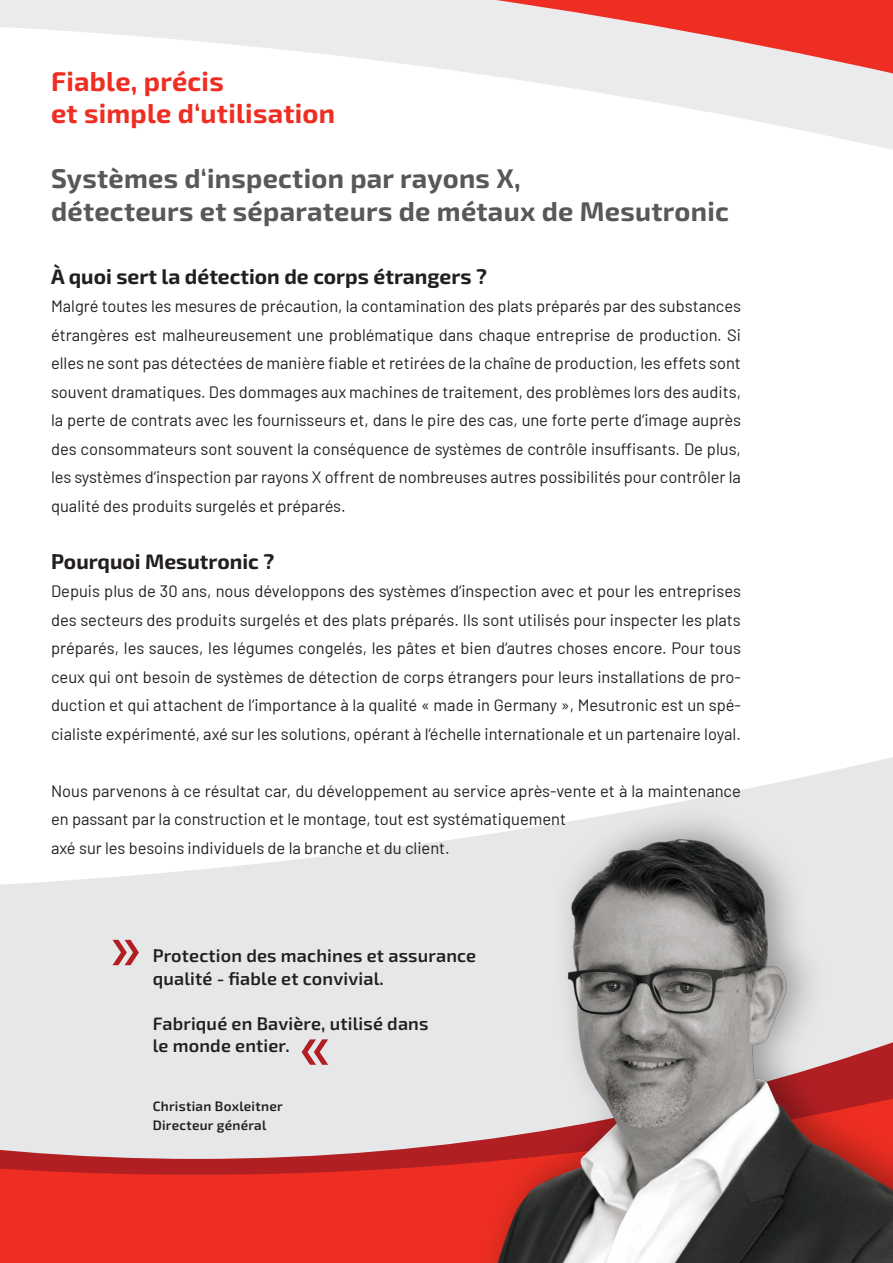
<style>
.page{position:relative;width:893px;height:1263px;background:#fff}
.page>*{position:absolute;margin:0;border:0;box-sizing:border-box;transform-origin:0 0}
.tab{font:600 67.5px "Myriad Pro";color:#b21f23}
.tab-2{font:700 27.15px "Exo 2";letter-spacing:.01em;color:#57585a}
.tab-3{font:700 27.15px "Exo 2";letter-spacing:.01em;color:#ee2e22}
.t1{font:700 21px "Exo 2";color:#231f20}
.tab-4{font:600 18px/22.5px "Exo 2";letter-spacing:.01em;color:#231f20}
.t2{font:16.5px/28.5px "Barlow";color:#231f20;text-align:justify}
.tab-5{font:600 13.5px "Exo 2";letter-spacing:.02em;color:#231f20}
</style>
<div class="page">
<svg style="left:503px;top:77px;width:390px;height:73px"></svg>
<svg style="left:0;top:0;width:893px;height:77px;fill:#ebebed"></svg>
<svg style="left:0;top:757px;width:893px;height:281px"></svg>
<div style="left:0;top:1175px;width:126px;height:88px;background:#ee2e22"></div>
<svg style="left:0;top:1038px;width:126px;height:137px;background:#dfc9cb"></svg>
<img style="left:126px;top:789px;width:767px;height:474px">
<p class="tab-3" style="left:51px;top:62px;width:174px">Fiable, précis</p>
<p class="tab-3" style="left:51px;top:95px;width:286px">et simple d‘utilisation</p>
<p class="tab-2" style="left:51px;top:160px;width:471px">Systèmes d‘inspection par rayons X,</p>
<p class="tab-2" style="left:51px;top:192px;width:679px">détecteurs et séparateurs de métaux de Mesutronic</p>
<p class="t1" style="left:51px;top:261px;width:437px">À quoi sert la détection de corps étrangers ?</p>
<p class="t2" style="left:51px;top:291px;width:691px">Malgré toutes les mesures de précaution, la contamination des plats préparés par des substances étrangères est malheureusement une problématique dans chaque entreprise de production. Si elles ne sont pas détectées de manière fiable et retirées de la chaîne de production, les effets sont souvent dramatiques. Des dommages aux machines de traitement, des problèmes lors des audits, la perte de contrats avec les fournisseurs et, dans le pire des cas, une forte perte d‘image auprès des consommateurs sont souvent la conséquence de systèmes de contrôle insuffisants. De plus, les systèmes d‘inspection par rayons X offrent de nombreuses autres possibilités pour contrôler la qualité des produits surgelés et préparés.</p>
<p class="t1" style="left:51px;top:546px;width:225px">Pourquoi Mesutronic ?</p>
<p class="t2" style="left:51px;top:576px;width:691px">Depuis plus de 30 ans, nous développons des systèmes d‘inspection avec et pour les entreprises des secteurs des produits surgelés et des plats préparés. Ils sont utilisés pour inspecter les plats préparés, les sauces, les légumes congelés, les pâtes et bien d‘autres choses encore. Pour tous ceux qui ont besoin de systèmes de détection de corps étrangers pour leurs installations de pro&shy;duction et qui attachent de l‘importance à la qualité « made in Germany », Mesutronic est un spé&shy;cialiste expérimenté, axé sur les solutions, opérant à l‘échelle internationale et un partenaire loyal.</p>
<p class="t2" style="left:51px;top:775px;width:691px">Nous parvenons à ce résultat car, du développement au service après-vente et à la maintenance en passant par la construction et le montage, tout est systématiquement</p>
<p class="t2" style="left:51px;top:832px;width:400px">axé sur les besoins individuels de la branche et du client.</p>
<p class="tab" style="left:111px;top:904px;width:31px">»</p>
<p class="tab-4" style="left:153px;top:944px;width:325px">Protection des machines et assurance qualité - fiable et convivial.</p>
<p class="tab-4" style="left:153px;top:1011px;width:277px">Fabriqué en Bavière, utilisé dans le monde entier.</p>
<p class="tab" style="left:300px;top:1003px;width:31px">«</p>
<p class="tab-5" style="left:153px;top:1096px;width:131px">Christian Boxleitner</p>
<p class="tab-5" style="left:153px;top:1116px;width:115px">Directeur général</p>
</div>
